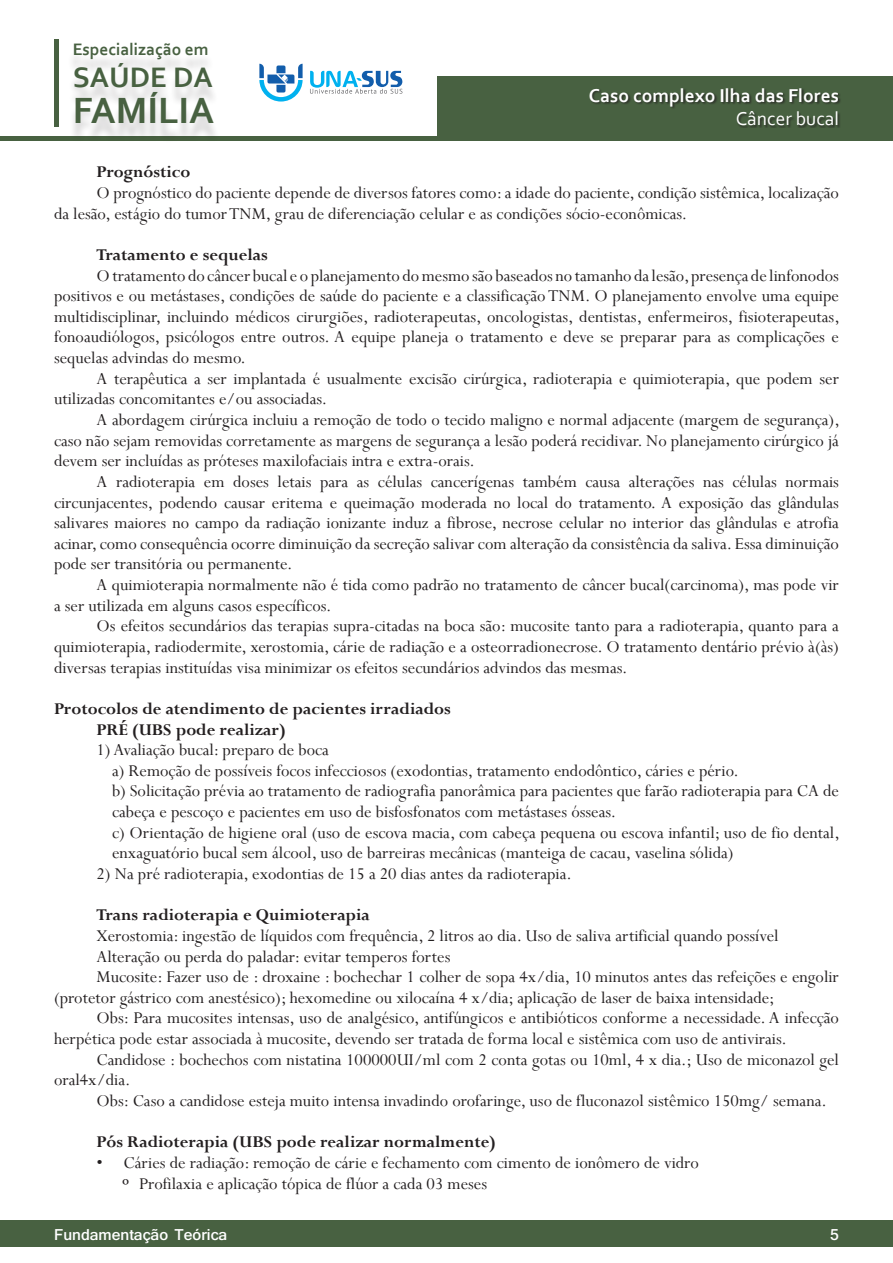
<style>
.page{position:relative;width:893px;height:1263px;background:#fff}
.page>*{position:absolute;margin:0;border:0;box-sizing:border-box;transform-origin:0 0}
.t1{font:700 38.25px "Corbel";color:#486141}
.t2{font:700 29.55px "Corbel";color:#486141}
.t3{font:700 19.5px "Corbel";color:#fff}
.t4{font:19.5px "Corbel";color:#fff}
.Paragrafo_basico{font:18.3px/20.7px "Perpetua";color:#231f20}
.Sub-itens_sem_bullet{font:18.3px/20.7px "Perpetua";color:#231f20}
.Sub-sub_paragrafo{font:700 18.3px "Perpetua";color:#231f20}
.Itens__com_bullet{font:18.3px "Perpetua";color:#231f20}
.Sub_intens{font:18.3px "Perpetua";color:#231f20}
.Sub-Paragrafo_bold{font:700 18.3px "Perpetua";color:#231f20}
.t5{font:700 17.4px "Corbel";color:#486141}
.t6{font:700 16.5px "Shruti";color:#fff}
.s1{font-family:"Adobe Garamond Pro"}
</style>
<div class="page">
<hr style="left:0;top:136px;width:893px;height:4px;background:#486141">
<div style="left:438px;top:77px;width:455px;height:63px;background:#486141"></div>
<div style="left:0;top:1220px;width:893px;height:27px;background:#486141"></div>
<div style="left:589px;top:88px;width:252px;height:40px;background:#231f20;opacity:.75"></div>
<div style="left:54px;top:39px;width:5px;height:87px;background:#486141"></div>
<div style="left:67px;top:49px;width:153px;height:94px;background:#231f20;opacity:.2"></div>
<svg style="left:259px;top:64px;width:44px;height:38px"></svg>
<svg style="left:310px;top:71px;width:92px;height:23px"></svg>
<p class="t5" style="left:73px;top:38px;width:137px">Especialização em</p>
<h2 class="t2" style="left:73px;top:58px;width:142px">SAÚDE DA</h2>
<h1 class="t1" style="left:73px;top:87px;width:143px">FAMÍLIA</h1>
<p class="t3" style="left:589px;top:84px;width:252px">Caso complexo Ilha das Flores</p>
<p class="t4" style="left:736px;top:107px;width:105px">Câncer bucal</p>
<p class="Sub-sub_paragrafo" style="left:97px;top:161px;width:96px">Prognóstico</p>
<p class="Paragrafo_basico" style="left:54px;top:182px;width:786px;text-indent:43px">O prognóstico do paciente depende de diversos fatores como: a idade do paciente, condição sistêmica, localização da lesão, estágio do tumor TNM, grau de diferenciação celular e as condições sócio-econômicas.</p>
<p class="Sub-sub_paragrafo" style="left:97px;top:243px;width:173px">Tratamento e sequelas</p>
<p class="Paragrafo_basico" style="left:54px;top:265px;width:787px;text-align:justify;text-indent:43px">O tratamento do câncer bucal e o planejamento do mesmo são baseados no tamanho da lesão, presença de linfonodos positivos e ou metástases, condições de saúde do paciente e a classificação TNM. O planejamento envolve uma equipe multidisciplinar, incluindo médicos cirurgiões, radioterapeutas, oncologistas, dentistas, enfermeiros, fisioterapeutas, fonoaudiólogos, psicólogos entre outros. A equipe planeja o tratamento e deve se preparar para as complicações e sequelas advindas do mesmo.</p>
<p class="Paragrafo_basico" style="left:54px;top:368px;width:786px;text-indent:43px">A terapêutica a ser implantada é usualmente excisão cirúrgica, radioterapia e quimioterapia, que podem ser utilizadas concomitantes e/ou associadas.</p>
<p class="Paragrafo_basico" style="left:54px;top:409px;width:787px;text-align:justify;text-indent:43px">A abordagem cirúrgica incluiu a remoção de todo o tecido maligno e normal adjacente (margem de segurança), caso não sejam removidas corretamente as margens de segurança a lesão poderá recidivar. No planejamento cirúrgico já devem ser incluídas as próteses maxilofaciais intra e extra-orais.</p>
<p class="Paragrafo_basico" style="left:54px;top:471px;width:786px;text-align:justify;text-indent:43px">A radioterapia em doses letais para as células cancerígenas também causa alterações nas células normais circunjacentes, podendo causar eritema e queimação moderada no local do tratamento. A exposição das glândulas salivares maiores no campo da radiação ionizante induz a fibrose, necrose celular no interior das glândulas e atrofia acinar, como consequência ocorre diminuição da secreção salivar com alteração da consistência da saliva. Essa diminuição pode ser transitória ou permanente.</p>
<p class="Paragrafo_basico" style="left:54px;top:574px;width:786px;text-indent:43px">A quimioterapia normalmente não é tida como padrão no tratamento de câncer bucal(carcinoma), mas pode vir a ser utilizada em alguns casos específicos.</p>
<p class="Paragrafo_basico" style="left:54px;top:615px;width:786px;text-align:justify;text-indent:43px">Os efeitos secundários das terapias supra-citadas na boca são: mucosite tanto para a radioterapia, quanto para a quimioterapia, radiodermite, xerostomia, cárie de radiação e a osteorradionecrose. O tratamento dentário prévio à(às) diversas terapias instituídas visa minimizar os efeitos secundários advindos das mesmas.</p>
<p class="Sub-Paragrafo_bold" style="left:54px;top:697px;width:398px">Protocolos de atendimento de pacientes irradiados</p>
<p class="Sub-sub_paragrafo" style="left:97px;top:718px;width:191px">PRÉ (UBS pode realizar)</p>
<p class="Paragrafo_basico" style="left:97px;top:739px;width:234px">1) Avaliação bucal: preparo de boca</p>
<p class="Sub-itens_sem_bullet" style="left:112px;top:760px;width:628px">a) Remoção de possíveis focos infecciosos (exodontias, tratamento endodôntico, cáries e pério.</p>
<p class="Sub-itens_sem_bullet" style="left:112px;top:780px;width:728px">b) Solicitação prévia ao tratamento de radiografia panorâmica para pacientes que farão radioterapia para CA de cabeça e pescoço e pacientes em uso de bisfosfonatos com metástases ósseas.</p>
<p class="Sub-itens_sem_bullet" style="left:112px;top:822px;width:729px">c) Orientação de higiene oral (uso de escova macia, com cabeça pequena ou escova infantil; uso de fio dental, enxaguatório bucal sem álcool, uso de barreiras mecânicas (manteiga de cacau, vaselina sólida)</p>
<p class="Paragrafo_basico" style="left:97px;top:863px;width:477px">2) Na pré radioterapia, exodontias de 15 a 20 dias antes da radioterapia.</p>
<p class="Sub-sub_paragrafo" style="left:97px;top:903px;width:275px">Trans radioterapia e Quimioterapia</p>
<p class="Paragrafo_basico" style="left:97px;top:925px;width:683px">Xerostomia: ingestão de líquidos com frequência, 2 litros ao dia. Uso de saliva artificial quando possível</p>
<p class="Paragrafo_basico" style="left:97px;top:945px;width:355px">Alteração ou perda do paladar: evitar temperos fortes</p>
<p class="Paragrafo_basico" style="left:54px;top:966px;width:786px;text-indent:43px">Mucosite: Fazer uso de : droxaine : bochechar 1 colher de sopa 4x/dia, 10 minutos antes das refeições e engolir (protetor gástrico com anestésico); hexomedine ou xilocaína 4 x/dia; aplicação de laser de baixa intensidade;</p>
<p class="Paragrafo_basico" style="left:54px;top:1007px;width:786px;text-indent:43px">Obs: Para mucosites intensas, uso de analgésico, antifúngicos e antibióticos conforme a necessidade. A infecção herpética pode estar associada à mucosite, devendo ser tratada de forma local e sistêmica com uso de antivirais.</p>
<p class="Paragrafo_basico" style="left:54px;top:1049px;width:786px;text-indent:43px">Candidose : bochechos com nistatina 100000UI/ml com 2 conta gotas ou 10ml, 4 x dia.; Uso de miconazol gel oral4x/dia.</p>
<p class="Paragrafo_basico" style="left:97px;top:1090px;width:732px">Obs: Caso a candidose esteja muito intensa invadindo orofaringe, uso de fluconazol sistêmico 150mg/ semana.</p>
<p class="Sub-sub_paragrafo" style="left:97px;top:1130px;width:401px">Pós Radioterapia (UBS pode realizar normalmente)</p>
<p class="Itens__com_bullet" style="left:97px;top:1151px;width:604px">• Cáries de radiação: remoção de cárie e fechamento com cimento de ionômero de vidro</p>
<p class="Sub_intens" style="left:122px;top:1172px;width:367px"><span class="s1">º</span> Profilaxia e aplicação tópica de flúor a cada 03 meses</p>
<p class="t6" style="left:54px;top:1225px;width:175px">Fundamentação Teórica</p>
<p class="t6" style="left:830px;top:1225px;width:10px">5</p>
</div>
